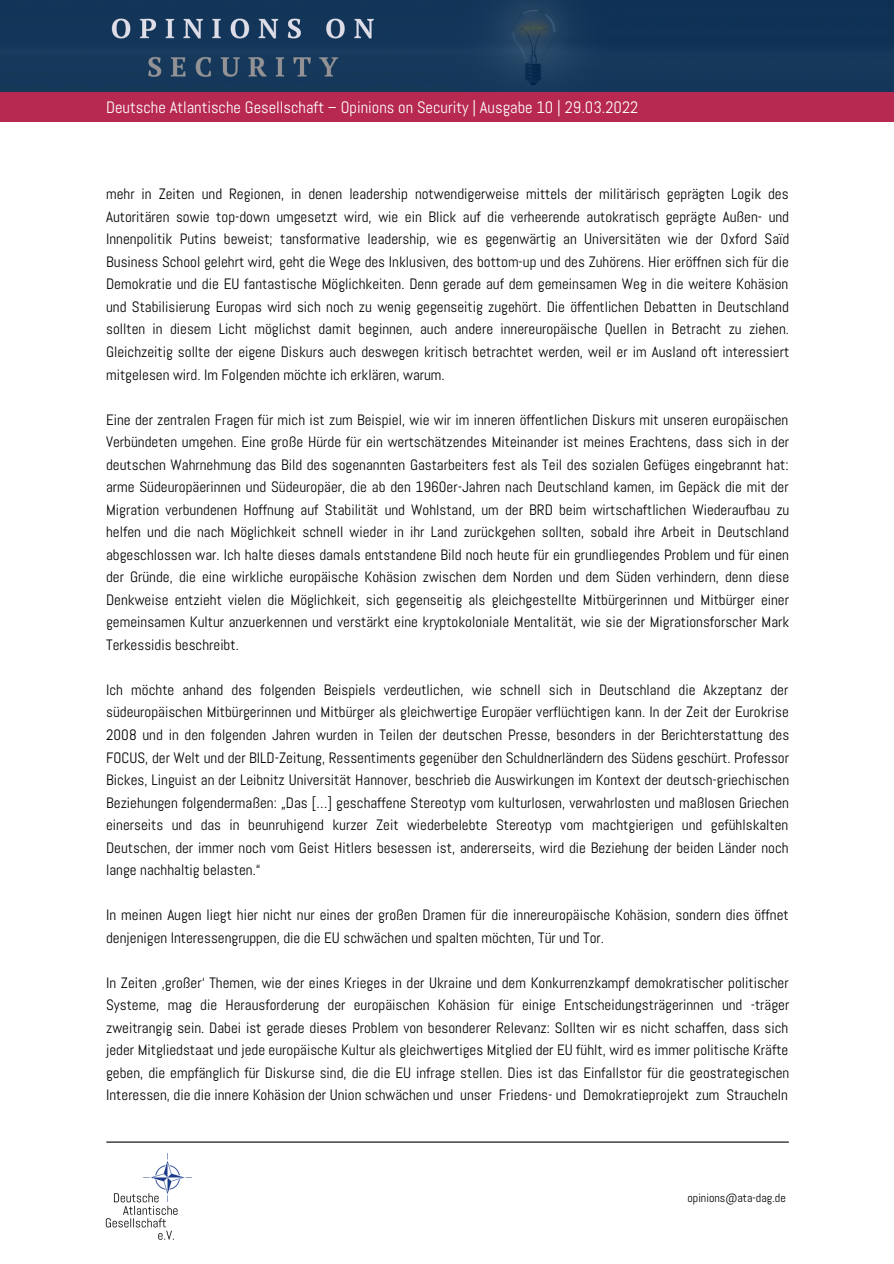
<style>
.page{position:relative;width:894px;height:1264px;background:#fff}
.page>*{position:absolute;margin:0;border:0;box-sizing:border-box;transform-origin:0 0}
.t1{font:16.5px "Abel";color:#fff}
.t2{font:15px/22.5px "Abel";color:#000;text-align:justify}
.t3{font:12px "Abel";color:#000}
</style>
<div class="page">
<img style="left:0;top:0;width:893px;height:92px">
<div style="left:0;top:92px;width:893px;height:30px;background:#b72951"></div>
<img style="left:105px;top:1153px;width:86px;height:87px">
<hr style="left:107px;top:1141px;width:681px;height:1px;background:#000">
<p class="t1" style="left:106px;top:97px;width:533px">Deutsche Atlantische Gesellschaft – Opinions on Security | Ausgabe 10 | 29.03.2022</p>
<p class="t2" style="left:106px;top:183px;width:684px">mehr in Zeiten und Regionen, in denen leadership notwendigerweise mittels der militärisch geprägten Logik des Autoritären sowie top-down umgesetzt wird, wie ein Blick auf die verheerende autokratisch geprägte Außen- und Innenpolitik Putins beweist; tansformative leadership, wie es gegenwärtig an Universitäten wie der Oxford Saïd Business School gelehrt wird, geht die Wege des Inklusiven, des bottom-up und des Zuhörens. Hier eröffnen sich für die Demokratie und die EU fantastische Möglichkeiten. Denn gerade auf dem gemeinsamen Weg in die weitere Kohäsion und Stabilisierung Europas wird sich noch zu wenig gegenseitig zugehört. Die öffentlichen Debatten in Deutschland sollten in diesem Licht möglichst damit beginnen, auch andere innereuropäische Quellen in Betracht zu ziehen.<br>Gleichzeitig sollte der eigene Diskurs auch deswegen kritisch betrachtet werden, weil er im Ausland oft interessiert mitgelesen wird. Im Folgenden möchte ich erklären, warum.</p>
<p class="t2" style="left:106px;top:408px;width:684px">Eine der zentralen Fragen für mich ist zum Beispiel, wie wir im inneren öffentlichen Diskurs mit unseren europäischen Verbündeten umgehen. Eine große Hürde für ein wertschätzendes Miteinander ist meines Erachtens, dass sich in der deutschen Wahrnehmung das Bild des sogenannten Gastarbeiters fest als Teil des sozialen Gefüges eingebrannt hat: arme Südeuropäerinnen und Südeuropäer, die ab den 1960er-Jahren nach Deutschland kamen, im Gepäck die mit der Migration verbundenen Hoffnung auf Stabilität und Wohlstand, um der BRD beim wirtschaftlichen Wiederaufbau zu helfen und die nach Möglichkeit schnell wieder in ihr Land zurückgehen sollten, sobald ihre Arbeit in Deutschland abgeschlossen war. Ich halte dieses damals entstandene Bild noch heute für ein grundliegendes Problem und für einen der Gründe, die eine wirkliche europäische Kohäsion zwischen dem Norden und dem Süden verhindern, denn diese Denkweise entzieht vielen die Möglichkeit, sich gegenseitig als gleichgestellte Mitbürgerinnen und Mitbürger einer gemeinsamen Kultur anzuerkennen und verstärkt eine kryptokoloniale Mentalität, wie sie der Migrationsforscher Mark Terkessidis beschreibt.</p>
<p class="t2" style="left:106px;top:678px;width:684px">Ich möchte anhand des folgenden Beispiels verdeutlichen, wie schnell sich in Deutschland die Akzeptanz der südeuropäischen Mitbürgerinnen und Mitbürger als gleichwertige Europäer verflüchtigen kann. In der Zeit der Eurokrise 2008 und in den folgenden Jahren wurden in Teilen der deutschen Presse, besonders in der Berichterstattung des FOCUS, der Welt und der BILD-Zeitung, Ressentiments gegenüber den Schuldnerländern des Südens geschürt. Professor Bickes, Linguist an der Leibnitz Universität Hannover, beschrieb die Auswirkungen im Kontext der deutsch-griechischen Beziehungen folgendermaßen: „Das […] geschaffene Stereotyp vom kulturlosen, verwahrlosten und maßlosen Griechen einerseits und das in beunruhigend kurzer Zeit wiederbelebte Stereotyp vom machtgierigen und gefühlskalten Deutschen, der immer noch vom Geist Hitlers besessen ist, andererseits, wird die Beziehung der beiden Länder noch lange nachhaltig belasten.“</p>
<p class="t2" style="left:106px;top:903px;width:684px">In meinen Augen liegt hier nicht nur eines der großen Dramen für die innereuropäische Kohäsion, sondern dies öffnet denjenigen Interessengruppen, die die EU schwächen und spalten möchten, Tür und Tor.</p>
<p class="t2" style="left:106px;top:971px;width:684px">In Zeiten ‚großer‘ Themen, wie der eines Krieges in der Ukraine und dem Konkurrenzkampf demokratischer politischer Systeme, mag die Herausforderung der europäischen Kohäsion für einige Entscheidungsträgerinnen und -träger zweitrangig sein. Dabei ist gerade dieses Problem von besonderer Relevanz: Sollten wir es nicht schaffen, dass sich jeder Mitgliedstaat und jede europäische Kultur als gleichwertiges Mitglied der EU fühlt, wird es immer politische Kräfte geben, die empfänglich für Diskurse sind, die die EU infrage stellen. Dies ist das Einfallstor für die geostrategischen Interessen, die die innere Kohäsion der Union schwächen und unser Friedens- und Demokratieprojekt zum Straucheln</p>
<p class="t3" style="left:687px;top:1190px;width:100px">opinions@ata-dag.de</p>
</div>
